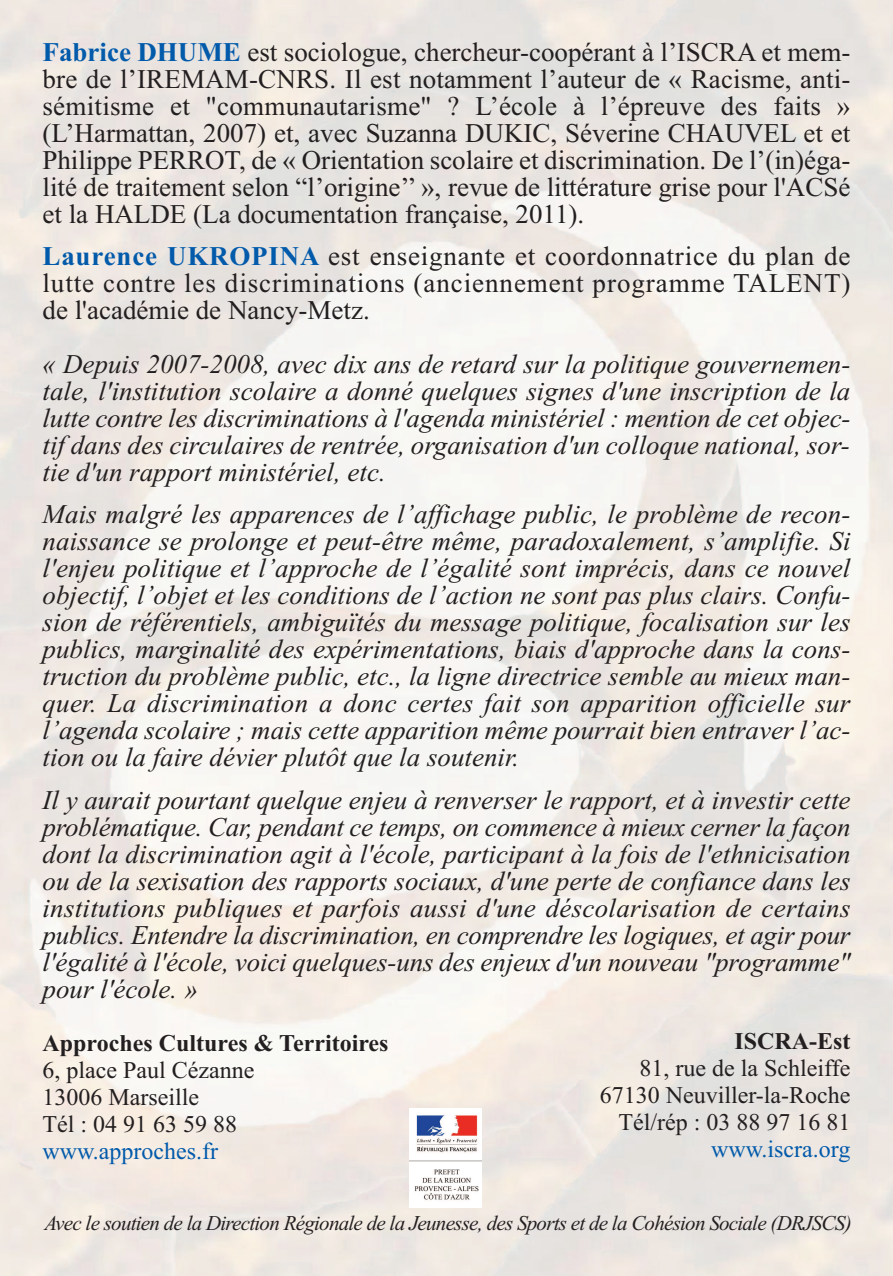
<style>
.page{position:relative;width:893px;height:1276px;background:#fff}
.page>*{position:absolute;margin:0;border:0;box-sizing:border-box;transform-origin:0 0}
.t1{font:italic 27px/27px "Times New Roman";color:#231f20;text-align:justify}
.t2{font:27px/27px "Times New Roman";color:#231f20;text-align:justify}
.t3{font:24px/27px "Times New Roman";color:#231f20}
.t4{font:700 24px "Times New Roman";color:#231f20}
.t5{font:24px "Times New Roman";color:#015aaa}
.t6{font:italic 21px "Times New Roman";letter-spacing:-.035em;color:#231f20}
.s1{font-weight:700;color:#015aaa}
</style>
<div class="page">
<img style="left:409px;top:1113px;width:73px;height:89px">
<p class="t2" style="left:43px;top:38px;width:809px"><span class="s1">Fabrice DHUME</span> est sociologue, chercheur-coopérant à l’ISCRA et mem&shy;bre de l’IREMAM-CNRS. Il est notamment l’auteur de « Racisme, anti&shy;sémitisme et "communautarisme" ? L’école à l’épreuve des faits » (L’Harmattan, 2007) et, avec Suzanna DUKIC, Séverine CHAUVEL et et Philippe PERROT, de « Orientation scolaire et discrimination. De l’(in)éga&shy;lité de traitement selon “l’origine’’ », revue de littérature grise pour l'ACSé et la HALDE (La documentation française, 2011).</p>
<p class="t2" style="left:43px;top:242px;width:809px"><span class="s1">Laurence UKROPINA</span> est enseignante et coordonnatrice du plan de lutte contre les discriminations (anciennement programme TALENT) de l'académie de Nancy-Metz.</p>
<p class="t1" style="left:43px;top:350px;width:809px">« Depuis 2007-2008, avec dix ans de retard sur la politique gouvernemen&shy;tale, l'institution scolaire a donné quelques signes d'une inscription de la lutte contre les discriminations à l'agenda ministériel : mention de cet objec&shy;tif dans des circulaires de rentrée, organisation d'un colloque national, sor&shy;tie d'un rapport ministériel, etc.</p>
<p class="t1" style="left:43px;top:500px;width:810px">Mais malgré les apparences de l’affichage public, le problème de recon&shy;naissance se prolonge et peut-être même, paradoxalement, s’amplifie. Si l'enjeu politique et l’approche de l’égalité sont imprécis, dans ce nouvel objectif, l’objet et les conditions de l’action ne sont pas plus clairs. Confu&shy;sion de référentiels, ambiguïtés du message politique, focalisation sur les publics, marginalité des expérimentations, biais d'approche dans la cons&shy;truction du problème public, etc., la ligne directrice semble au mieux man&shy;quer. La discrimination a donc certes fait son apparition officielle sur l’agenda scolaire ; mais cette apparition même pourrait bien entraver l’ac&shy;tion ou la faire dévier plutôt que la soutenir.</p>
<p class="t1" style="left:43px;top:785px;width:809px">Il y aurait pourtant quelque enjeu à renverser le rapport, et à investir cette problématique. Car, pendant ce temps, on commence à mieux cerner la façon dont la discrimination agit à l'école, participant à la fois de l'ethnicisation ou de la sexisation des rapports sociaux, d'une perte de confiance dans les institutions publiques et parfois aussi d'une déscolarisation de certains publics. Entendre la discrimination, en comprendre les logiques, et agir pour l'égalité à l'école, voici quelques-uns des enjeux d'un nouveau "programme" pour l'école. »</p>
<p class="t4" style="left:43px;top:1028px;width:348px">Approches Cultures &amp; Territoires</p>
<p class="t3" style="left:43px;top:1055px;width:213px">6, place Paul Cézanne<br>13006 Marseille<br>Tél : 04 91 63 59 88</p>
<p class="t5" style="left:43px;top:1136px;width:177px">www.approches.fr</p>
<p class="t4" style="left:734px;top:1027px;width:117px">ISCRA-Est</p>
<p class="t3" style="left:600px;top:1054px;width:252px;text-align:right">81, rue de la Schleiffe<br>67130 Neuviller-la-Roche<br>Tél/rép : 03 88 97 16 81</p>
<p class="t5" style="left:711px;top:1135px;width:141px">www.iscra.org</p>
<p class="t6" style="left:44px;top:1210px;width:809px">Avec le soutien de la Direction Régionale de la Jeunesse, des Sports et de la Cohésion Sociale (DRJSCS)</p>
</div>
